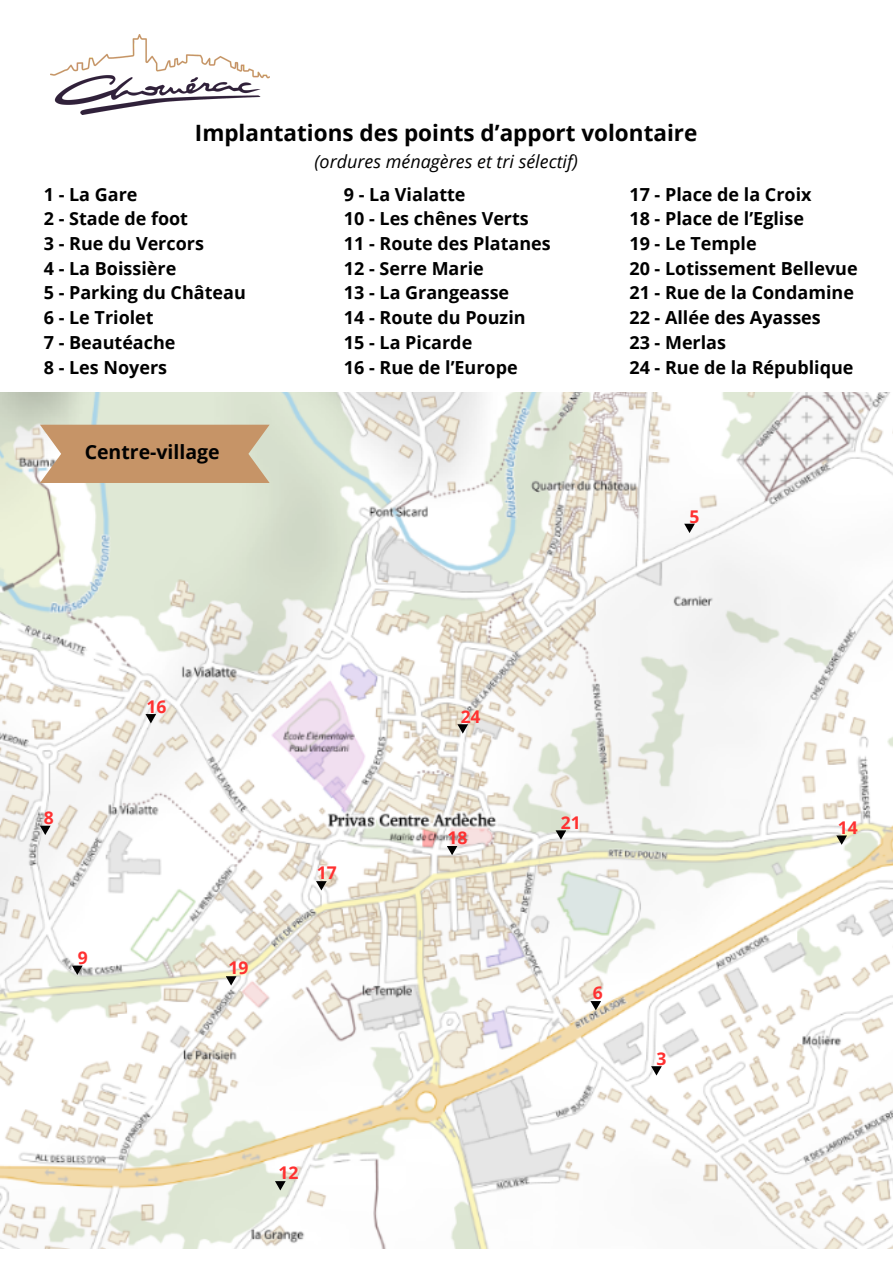
<style>
.page{position:relative;width:893px;height:1264px;background:#fff}
.page>*{position:absolute;margin:0;border:0;box-sizing:border-box;transform-origin:0 0}
.t1{font:700 22.5px "Open Sans";color:#010101}
.t2{font:700 19.5px "Open Sans";color:#010101}
.t3{font:700 18px "Open Sans";color:#000}
.t4{font:italic 18px "Open Sans";color:#010101}
.t5{font:700 17.55px "Open Sans";color:#ff3131}
</style>
<div class="page">
<img style="left:0;top:393px;width:892px;height:855px">
<img style="left:50px;top:34px;width:219px;height:80px">
<svg style="left:40px;top:424px;width:229px;height:59px"></svg>
<svg style="left:275px;top:1181px;width:10px;height:9px"></svg>
<svg style="left:226px;top:976px;width:10px;height:9px"></svg>
<svg style="left:72px;top:965px;width:11px;height:9px"></svg>
<svg style="left:40px;top:825px;width:11px;height:10px"></svg>
<svg style="left:316px;top:881px;width:11px;height:9px"></svg>
<svg style="left:590px;top:1001px;width:11px;height:9px"></svg>
<svg style="left:145px;top:714px;width:11px;height:9px"></svg>
<svg style="left:457px;top:724px;width:11px;height:9px"></svg>
<svg style="left:446px;top:845px;width:11px;height:10px"></svg>
<svg style="left:555px;top:830px;width:11px;height:9px"></svg>
<svg style="left:651px;top:1066px;width:10px;height:9px"></svg>
<svg style="left:836px;top:835px;width:11px;height:9px"></svg>
<svg style="left:684px;top:523px;width:10px;height:10px"></svg>
<p class="t1" style="left:195px;top:117px;width:504px">Implantations des points d’apport volontaire</p>
<p class="t4" style="left:314px;top:149px;width:265px">(ordures ménagères et tri sélectif)</p>
<p class="t3" style="left:44px;top:181px;width:95px">1 - La Gare</p>
<p class="t3" style="left:44px;top:206px;width:146px">2 - Stade de foot</p>
<p class="t3" style="left:44px;top:231px;width:162px">3 - Rue du Vercors</p>
<p class="t3" style="left:44px;top:255px;width:134px">4 - La Boissière</p>
<p class="t3" style="left:44px;top:280px;width:203px">5 - Parking du Château</p>
<p class="t3" style="left:44px;top:305px;width:111px">6 - Le Triolet</p>
<p class="t3" style="left:44px;top:330px;width:133px">7 - Beautéache</p>
<p class="t3" style="left:44px;top:354px;width:125px">8 - Les Noyers</p>
<p class="t2" style="left:85px;top:438px;width:136px">Centre-village</p>
<p class="t3" style="left:344px;top:181px;width:123px">9 - La Vialatte</p>
<p class="t3" style="left:344px;top:206px;width:186px">10 - Les chênes Verts</p>
<p class="t3" style="left:344px;top:231px;width:208px">11 - Route des Platanes</p>
<p class="t3" style="left:344px;top:255px;width:141px">12 - Serre Marie</p>
<p class="t3" style="left:344px;top:280px;width:167px">13 - La Grangeasse</p>
<p class="t3" style="left:344px;top:305px;width:183px">14 - Route du Pouzin</p>
<p class="t3" style="left:344px;top:330px;width:130px">15 - La Picarde</p>
<p class="t3" style="left:344px;top:354px;width:175px">16 - Rue de l’Europe</p>
<p class="t3" style="left:629px;top:181px;width:184px">17 - Place de la Croix</p>
<p class="t3" style="left:629px;top:206px;width:176px">18 - Place de l’Eglise</p>
<p class="t3" style="left:629px;top:231px;width:129px">19 - Le Temple</p>
<p class="t3" style="left:629px;top:255px;width:230px">20 - Lotissement Bellevue</p>
<p class="t3" style="left:629px;top:280px;width:226px">21 - Rue de la Condamine</p>
<p class="t3" style="left:629px;top:305px;width:193px">22 - Allée des Ayasses</p>
<p class="t3" style="left:629px;top:330px;width:98px">23 - Merlas</p>
<p class="t3" style="left:629px;top:354px;width:225px">24 - Rue de la République</p>
<p class="t5" style="left:689px;top:504px;width:11px">5</p>
<p class="t5" style="left:44px;top:805px;width:11px">8</p>
<p class="t5" style="left:78px;top:945px;width:11px">9</p>
<p class="t5" style="left:147px;top:693px;width:21px">16</p>
<p class="t5" style="left:228px;top:955px;width:21px">19</p>
<p class="t5" style="left:317px;top:860px;width:21px">17</p>
<p class="t5" style="left:278px;top:1160px;width:21px">12</p>
<p class="t5" style="left:460px;top:703px;width:21px">24</p>
<p class="t5" style="left:447px;top:825px;width:21px">18</p>
<p class="t5" style="left:561px;top:810px;width:21px">21</p>
<p class="t5" style="left:837px;top:815px;width:21px">14</p>
<p class="t5" style="left:592px;top:980px;width:11px">6</p>
<p class="t5" style="left:656px;top:1045px;width:11px">3</p>
</div>
